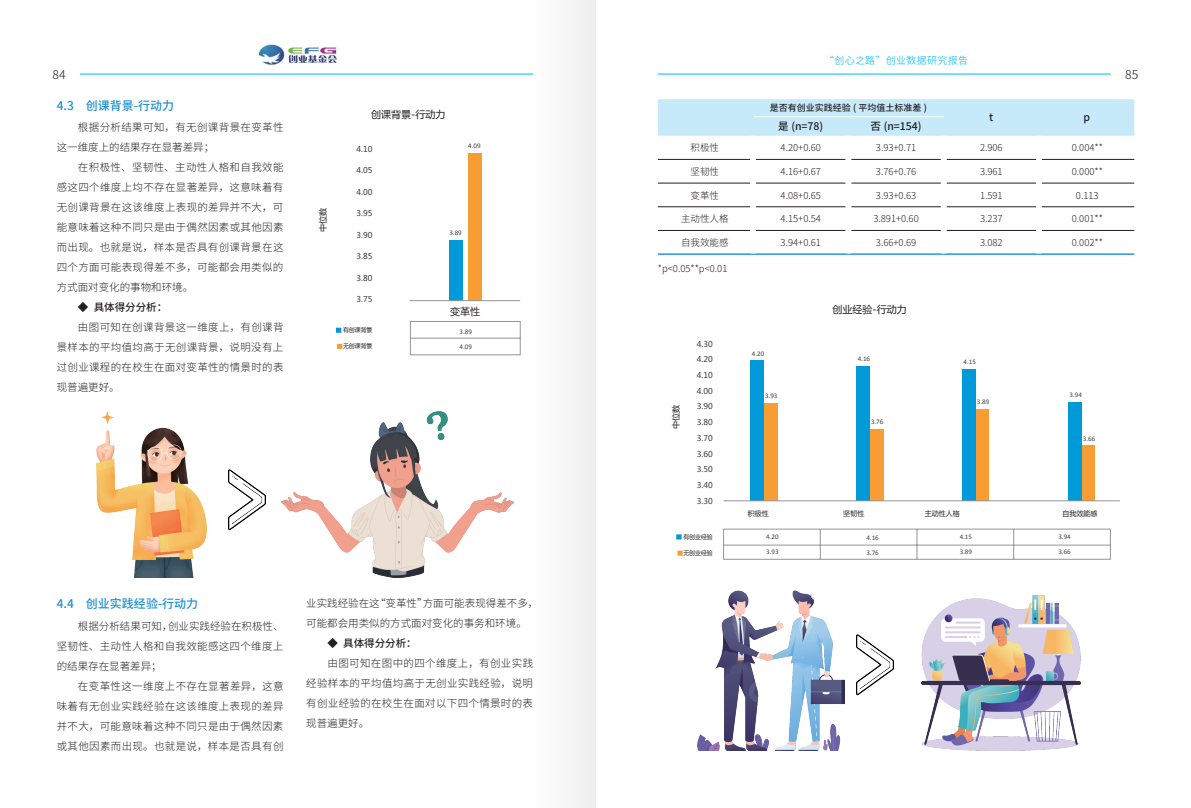
<style>
.page{position:relative;width:1191px;height:808px;background:#fff}
.page>*{position:absolute;margin:0;border:0;box-sizing:border-box;transform-origin:0 0}
.t1{font:500 12px "Source Han Sans CN";color:#1d90d0}
.t2{font:12px "Source Han Sans CN";color:#454647}
.t3{font:300 10.5px/20px "Source Han Sans CN";letter-spacing:.03em;color:#231f20;text-align:justify}
.t4{font:300 10.5px/20px "Source Han Sans CN";color:#231f20}
.t5{font:500 10.5px "Source Han Sans CN";color:#231f20}
.t6{font:10px "Microsoft Ya Hei";color:#231f20}
.t7{font:10px "Source Han Sans CN";letter-spacing:.03em;color:#30c5f3}
.t8{font:300 9.5px "Source Han Sans CN";color:#231f20}
.t9{font:500 9px "Source Han Sans CN";color:#231f20}
.t10{font:8px/15.7px "Microsoft Ya Hei";color:#3e3e3f;text-align:justify}
.t11{font:8px "Microsoft Ya Hei";color:#231f20}
.t12{font:7px/15px "Calibri";color:#3e3e3f}
.t13{font:7px "Microsoft Ya Hei";color:#231f20}
.t14{font:6px "Microsoft Ya Hei";color:#231f20}
.s1{font-weight:400}
</style>
<div class="page">
<img style="left:260px;top:44px;width:77px;height:21px">
<hr style="left:80px;top:74px;width:453px;height:1px;background:#00baf1">
<hr style="left:658px;top:74px;width:452px;height:1px;background:#00baf1">
<div style="left:533px;top:0;width:62px;height:808px;background:#f6f7f7"></div>
<img style="left:281px;top:411px;width:232px;height:167px">
<img style="left:96px;top:411px;width:111px;height:167px">
<img style="left:228px;top:470px;width:38px;height:60px">
<div style="left:658px;top:99px;width:476px;height:37px;background:#c6eafa"></div>
<hr style="left:658px;top:253px;width:95px;height:2px;background:#1d90d0">
<hr style="left:753px;top:253px;width:95px;height:2px;background:#1d90d0">
<hr style="left:848px;top:253px;width:95px;height:2px;background:#1d90d0">
<hr style="left:943px;top:253px;width:96px;height:2px;background:#1d90d0">
<hr style="left:1039px;top:253px;width:95px;height:2px;background:#1d90d0">
<hr style="left:658px;top:159px;width:92px;height:1px;background:#231f20">
<hr style="left:756px;top:159px;width:89px;height:1px;background:#231f20">
<hr style="left:851px;top:159px;width:90px;height:1px;background:#231f20">
<hr style="left:946px;top:159px;width:90px;height:1px;background:#231f20">
<hr style="left:1041px;top:159px;width:93px;height:1px;background:#231f20">
<hr style="left:658px;top:183px;width:92px;height:1px;background:#231f20">
<hr style="left:756px;top:183px;width:89px;height:1px;background:#231f20">
<hr style="left:851px;top:183px;width:90px;height:1px;background:#231f20">
<hr style="left:946px;top:183px;width:90px;height:1px;background:#231f20">
<hr style="left:1041px;top:183px;width:93px;height:1px;background:#231f20">
<hr style="left:658px;top:207px;width:92px;height:1px;background:#231f20">
<hr style="left:756px;top:207px;width:89px;height:1px;background:#231f20">
<hr style="left:851px;top:207px;width:90px;height:1px;background:#231f20">
<hr style="left:946px;top:207px;width:90px;height:1px;background:#231f20">
<hr style="left:1041px;top:207px;width:93px;height:1px;background:#231f20">
<hr style="left:658px;top:230px;width:92px;height:1px;background:#231f20">
<hr style="left:756px;top:230px;width:89px;height:1px;background:#231f20">
<hr style="left:851px;top:230px;width:90px;height:1px;background:#231f20">
<hr style="left:946px;top:230px;width:90px;height:1px;background:#231f20">
<hr style="left:1041px;top:230px;width:93px;height:1px;background:#231f20">
<hr style="left:753px;top:116px;width:95px;height:1px;background:#fff">
<hr style="left:848px;top:116px;width:95px;height:1px;background:#fff">
<img style="left:698px;top:590px;width:147px;height:160px">
<img style="left:921px;top:595px;width:160px;height:155px">
<img style="left:856px;top:635px;width:38px;height:61px">
<div style="left:449px;top:240px;width:13px;height:60px;background:#0099da"></div>
<div style="left:468px;top:153px;width:13px;height:147px;background:#f89d33"></div>
<svg style="left:337px;top:344px;width:5px;height:5px"></svg>
<svg style="left:336px;top:328px;width:5px;height:5px"></svg>
<hr style="left:409px;top:300px;width:111px;height:1px;background:#939598">
<svg style="left:410px;top:321px;width:110px;height:34px"></svg>
<svg style="left:677px;top:551px;width:5px;height:5px"></svg>
<svg style="left:676px;top:534px;width:5px;height:5px"></svg>
<div style="left:764px;top:403px;width:13px;height:98px;background:#f89d33"></div>
<div style="left:750px;top:361px;width:14px;height:140px;background:#0099da"></div>
<div style="left:870px;top:429px;width:13px;height:72px;background:#f89d33"></div>
<div style="left:856px;top:366px;width:14px;height:135px;background:#0099da"></div>
<div style="left:975px;top:409px;width:14px;height:92px;background:#f89d33"></div>
<div style="left:962px;top:369px;width:13px;height:132px;background:#0099da"></div>
<div style="left:1081px;top:446px;width:14px;height:55px;background:#f89d33"></div>
<div style="left:1068px;top:402px;width:13px;height:99px;background:#0099da"></div>
<hr style="left:723px;top:500px;width:397px;height:1px;background:#939598">
<svg style="left:723px;top:529px;width:387px;height:30px"></svg>
<p class="t7" style="left:824px;top:54px;width:145px">“创心之路”创业数据研究报告</p>
<p class="t2" style="left:53px;top:67px;width:15px">84</p>
<p class="t2" style="left:1125px;top:67px;width:15px">85</p>
<p class="t1" style="left:57px;top:99px;width:119px">4.3 创课背景-行动力</p>
<p class="t3" style="left:57px;top:118px;width:228px;text-indent:21px">根据分析结果可知，有无创课背景在变革性这一维度上的结果存在显著差异；</p>
<p class="t3" style="left:57px;top:158px;width:228px;text-indent:21px">在积极性、坚韧性、主动性人格和自我效能感这四个维度上均不存在显著差异，这意味着有无创课背景在这该维度上表现的差异并不大，可能意味着这种不同只是由于偶然因素或其他因素而出现。也就是说，样本是否具有创课背景在这四个方面可能表现得差不多，可能都会用类似的方式面对变化的事物和环境。</p>
<p class="t5" style="left:78px;top:302px;width:91px"><span class="s1">◆</span> 具体得分分析：</p>
<p class="t3" style="left:78px;top:318px;width:207px">由图可知在创课背景这一维度上，有创课背</p>
<p class="t3" style="left:57px;top:338px;width:228px">景样本的平均值均高于无创课背景，说明没有上</p>
<p class="t3" style="left:57px;top:358px;width:228px">过创业课程的在校生在面对变革性的情景时的表</p>
<p class="t3" style="left:57px;top:378px;width:65px">现普遍更好。</p>
<p class="t11" style="left:317px;top:232px;width:25px;rotate:-90deg">中位数</p>
<p class="t6" style="left:371px;top:108px;width:76px">创课背景-行动力</p>
<p class="t10" style="left:356px;top:141px;width:17px">4.10</p>
<p class="t10" style="left:356px;top:162px;width:17px">4.05</p>
<p class="t10" style="left:356px;top:184px;width:17px">4.00</p>
<p class="t10" style="left:356px;top:205px;width:17px">3.95</p>
<p class="t10" style="left:356px;top:227px;width:17px">3.90</p>
<p class="t10" style="left:356px;top:248px;width:17px">3.85</p>
<p class="t10" style="left:356px;top:270px;width:17px">3.80</p>
<p class="t10" style="left:356px;top:291px;width:17px">3.75</p>
<p class="t12" style="left:468px;top:138px;width:14px">4.09</p>
<p class="t12" style="left:449px;top:225px;width:14px">3.89</p>
<p class="t6" style="left:450px;top:305px;width:31px">变革性</p>
<p class="t14" style="left:343px;top:326px;width:31px">有创课背景</p>
<p class="t12" style="left:459px;top:324px;width:14px">3.89<br>4.09</p>
<p class="t14" style="left:343px;top:342px;width:31px">无创课背景</p>
<p class="t1" style="left:57px;top:597px;width:143px">4.4 创业实践经验-行动力</p>
<p class="t3" style="left:57px;top:616px;width:228px;text-indent:21px">根据分析结果可知，创业实践经验在积极性、坚韧性、主动性人格和自我效能感这四个维度上的结果存在显著差异；</p>
<p class="t3" style="left:57px;top:676px;width:228px;text-indent:21px">在变革性这一维度上不存在显著差异，这意味着有无创业实践经验在这该维度上表现的差异并不大，可能意味着这种不同只是由于偶然因素或其他因素而出现。也就是说，样本是否具有创</p>
<p class="t4" style="left:306px;top:593px;width:234px">业实践经验在这“变革性”方面可能表现得差不多，可能都会用类似的方式面对变化的事务和环境。</p>
<p class="t5" style="left:327px;top:637px;width:91px"><span class="s1">◆</span> 具体得分分析：</p>
<p class="t3" style="left:327px;top:653px;width:207px">由图可知在图中的四个维度上，有创业实践</p>
<p class="t3" style="left:306px;top:673px;width:228px">经验样本的平均值均高于无创业实践经验，说明</p>
<p class="t3" style="left:306px;top:693px;width:228px">有创业经验的在校生在面对以下四个情景时的表</p>
<p class="t3" style="left:306px;top:713px;width:64px">现普遍更好。</p>
<p class="t9" style="left:770px;top:103px;width:159px">是否有创业实践经验 ( 平均值土标准差 )</p>
<p class="t5" style="left:778px;top:120px;width:47px">是 (n=78)</p>
<p class="t5" style="left:870px;top:120px;width:53px">否 (n=154)</p>
<p class="t5" style="left:989px;top:112px;width:6px">t</p>
<p class="t5" style="left:1083px;top:112px;width:8px">p</p>
<p class="t8" style="left:690px;top:142px;width:30px">积极性</p>
<p class="t8" style="left:780px;top:142px;width:42px">4.20+0.60</p>
<p class="t8" style="left:876px;top:142px;width:42px">3.93+0.71</p>
<p class="t8" style="left:980px;top:142px;width:24px">2.906</p>
<p class="t8" style="left:1071px;top:142px;width:33px">0.004**</p>
<p class="t8" style="left:690px;top:166px;width:30px">坚韧性</p>
<p class="t8" style="left:780px;top:166px;width:42px">4.16+0.67</p>
<p class="t8" style="left:876px;top:166px;width:42px">3.76+0.76</p>
<p class="t8" style="left:980px;top:166px;width:24px">3.961</p>
<p class="t8" style="left:1071px;top:166px;width:33px">0.000**</p>
<p class="t8" style="left:690px;top:190px;width:30px">变革性</p>
<p class="t8" style="left:780px;top:190px;width:42px">4.08+0.65</p>
<p class="t8" style="left:876px;top:190px;width:42px">3.93+0.63</p>
<p class="t8" style="left:980px;top:190px;width:24px">1.591</p>
<p class="t8" style="left:1076px;top:190px;width:24px">0.113</p>
<p class="t8" style="left:681px;top:213px;width:49px">主动性人格</p>
<p class="t8" style="left:780px;top:213px;width:42px">4.15+0.54</p>
<p class="t8" style="left:873px;top:213px;width:47px">3.891+0.60</p>
<p class="t8" style="left:980px;top:213px;width:24px">3.237</p>
<p class="t8" style="left:1071px;top:213px;width:33px">0.001**</p>
<p class="t8" style="left:681px;top:237px;width:49px">自我效能感</p>
<p class="t8" style="left:780px;top:237px;width:42px">3.94+0.61</p>
<p class="t8" style="left:876px;top:237px;width:42px">3.66+0.69</p>
<p class="t8" style="left:980px;top:237px;width:24px">3.082</p>
<p class="t8" style="left:1071px;top:237px;width:33px">0.002**</p>
<p class="t8" style="left:658px;top:263px;width:71px">*p&lt;0.05**p&lt;0.01</p>
<p class="t11" style="left:670px;top:429px;width:25px;rotate:-90deg">中位数</p>
<p class="t10" style="left:697px;top:336px;width:17px">4.30<br>4.20<br>4.10<br>4.00<br>3.90<br>3.80<br>3.70<br>3.60<br>3.50<br>3.40<br>3.30</p>
<p class="t12" style="left:752px;top:346px;width:14px">4.20</p>
<p class="t12" style="left:765px;top:388px;width:14px">3.93</p>
<p class="t6" style="left:832px;top:303px;width:76px">创业经验-行动力</p>
<p class="t12" style="left:857px;top:351px;width:14px">4.16</p>
<p class="t12" style="left:871px;top:414px;width:14px">3.76</p>
<p class="t12" style="left:963px;top:354px;width:14px">4.15</p>
<p class="t12" style="left:977px;top:394px;width:14px">3.89</p>
<p class="t12" style="left:1069px;top:387px;width:14px">3.94</p>
<p class="t12" style="left:1082px;top:431px;width:14px">3.66</p>
<p class="t13" style="left:747px;top:508px;width:22px">积极性</p>
<p class="t13" style="left:843px;top:508px;width:22px">坚韧性</p>
<p class="t13" style="left:924px;top:508px;width:36px">主动性人格</p>
<p class="t13" style="left:1062px;top:508px;width:36px">自我效能感</p>
<p class="t14" style="left:683px;top:532px;width:31px">有创业经验</p>
<p class="t12" style="left:766px;top:529px;width:14px">4.20<br>3.93</p>
<p class="t12" style="left:866px;top:530px;width:14px">4.16<br>3.76</p>
<p class="t12" style="left:959px;top:529px;width:14px">4.15<br>3.89</p>
<p class="t12" style="left:1058px;top:529px;width:14px">3.94<br>3.66</p>
<p class="t14" style="left:683px;top:548px;width:31px">无创业经验</p>
</div>
